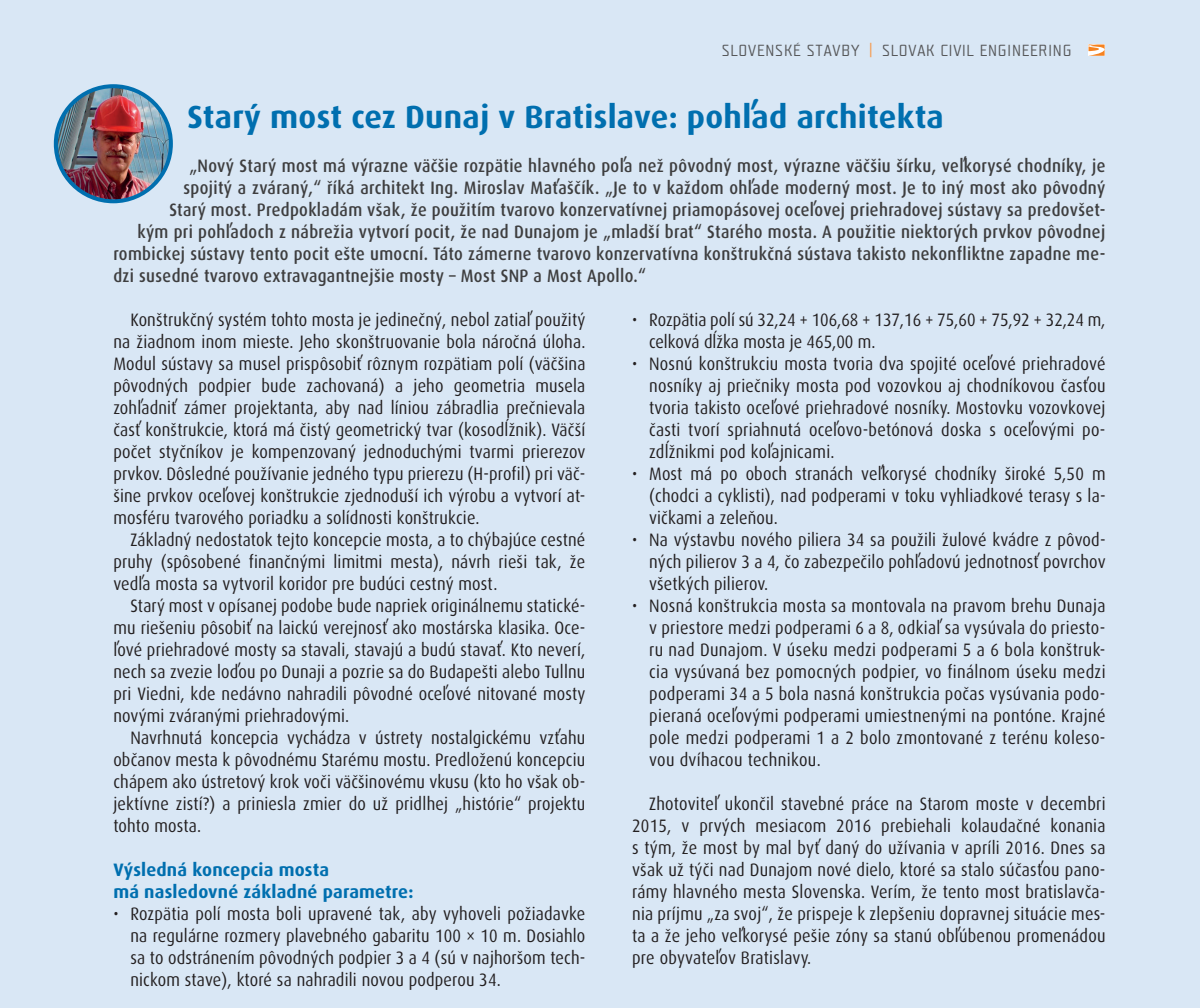
<style>
.page{position:relative;width:1200px;height:1008px;background:#d9e7f5}
.page>*{position:absolute;margin:0;border:0;box-sizing:border-box;transform-origin:0 0}
.t1{font:700 32px "Max";letter-spacing:.01em;color:#006faf}
.t2{font:18px/22px "Max Condensed";letter-spacing:.01em;color:#231f20;text-align:justify}
.t3{font:500 18px "Max Condensed";letter-spacing:.02em;color:#3e3e3f}
.t4{font:700 18px/22px "Max";letter-spacing:.01em;color:#006faf}
.t5{font:700 16px "Teuton Weiss CE";letter-spacing:.05em;color:#57585a}
.s1{color:#f79848}
</style>
<div class="page">
<svg style="left:1088px;top:44px;width:17px;height:12px"></svg>
<img style="left:56px;top:86px;width:115px;height:115px;border-radius:58px">
<div style="left:54px;top:84px;width:119px;height:119px;border:4px solid #006faf;border-radius:50%"></div>
<p class="t5" style="left:722px;top:42px;width:351px">SLOVENSKÉ STAVBY <span class="s1">|</span> SLOVAK CIVIL ENGINEERING</p>
<h1 class="t1" style="left:187px;top:97px;width:758px">Starý most cez Dunaj v Bratislave: pohľad architekta</h1>
<p class="t3" style="left:189px;top:155px;width:918px">„Nový Starý most má výrazne väčšie rozpätie hlavného poľa než pôvodný most, výrazne väčšiu šírku, veľkorysé chodníky, je</p>
<p class="t3" style="left:183px;top:177px;width:924px">spojitý a zváraný,“ říká architekt Ing. Miroslav Maťaščík. „Je to v každom ohľade moderný most. Je to iný most ako pôvodný</p>
<p class="t3" style="left:169px;top:199px;width:938px">Starý most. Predpokladám však, že použitím tvarovo konzervatívnej priamopásovej oceľovej priehradovej sústavy sa predovšet‑</p>
<p class="t3" style="left:137px;top:221px;width:969px">kým pri pohľadoch z nábrežia vytvorí pocit, že nad Dunajom je „mladší brat“ Starého mosta. A použitie niektorých prvkov pôvodnej</p>
<p class="t3" style="left:113px;top:243px;width:993px">rombickej sústavy tento pocit ešte umocní. Táto zámerne tvarovo konzervatívna konštrukčná sústava takisto nekonfliktne zapadne me‑</p>
<p class="t3" style="left:113px;top:265px;width:534px">dzi susedné tvarovo extravagantnejšie mosty – Most SNP a Most Apollo.“</p>
<p class="t2" style="left:113px;top:308px;width:474px;text-indent:17px">Konštrukčný systém tohto mosta je jedinečný, nebol zatiaľ použitý na žiadnom inom mieste. Jeho skonštruovanie bola náročná úloha.<br>Modul sústavy sa musel prispôsobiť rôznym rozpätiam polí (väčšina pôvodných podpier bude zachovaná) a jeho geometria musela zohľadniť zámer projektanta, aby nad líniou zábradlia prečnievala časť konštrukcie, ktorá má čistý geometrický tvar (kosodĺžnik). Väčší počet styčníkov je kompenzovaný jednoduchými tvarmi prierezov prvkov. Dôsledné používanie jedného typu prierezu (H‑profil) pri väč&shy;šine prvkov oceľovej konštrukcie zjednoduší ich výrobu a vytvorí at&shy;mosféru tvarového poriadku a solídnosti konštrukcie.</p>
<p class="t2" style="left:113px;top:528px;width:473px;text-indent:17px">Základný nedostatok tejto koncepcie mosta, a to chýbajúce cestné pruhy (spôsobené finančnými limitmi mesta), návrh rieši tak, že vedľa mosta sa vytvoril koridor pre budúci cestný most.</p>
<p class="t2" style="left:113px;top:594px;width:474px;text-indent:17px">Starý most v opísanej podobe bude napriek originálnemu statické&shy;mu riešeniu pôsobiť na laickú verejnosť ako mostárska klasika. Oce&shy;ľové priehradové mosty sa stavali, stavajú a budú stavať. Kto neverí, nech sa zvezie loďou po Dunaji a pozrie sa do Budapešti alebo Tullnu pri Viedni, kde nedávno nahradili pôvodné oceľové nitované mosty novými zváranými priehradovými.</p>
<p class="t2" style="left:113px;top:726px;width:474px;text-indent:17px">Navrhnutá koncepcia vychádza v ústrety nostalgickému vzťahu občanov mesta k pôvodnému Starému mostu. Predloženú koncepciu chápem ako ústretový krok voči väčšinovému vkusu (kto ho však ob&shy;jektívne zistí?) a priniesla zmier do už pridlhej „histórie“ projektu tohto mosta.</p>
<p class="t4" style="left:113px;top:858px;width:302px">Výsledná koncepcia mosta<br>má nasledovné základné parametre:</p>
<p class="t2" style="left:130px;top:902px;width:457px;text-indent:-17px">• Rozpätia polí mosta boli upravené tak, aby vyhoveli požiadavke na regulárne rozmery plavebného gabaritu 100 × 10 m. Dosiahlo sa to odstránením pôvodných podpier 3 a 4 (sú v najhoršom tech&shy;nickom stave), ktoré sa nahradili novou podperou 34.</p>
<p class="t2" style="left:649px;top:308px;width:458px;text-indent:-17px">• Rozpätia polí sú 32,24 + 106,68 + 137,16 + 75,60 + 75,92 + 32,24 m, celková dĺžka mosta je 465,00 m.</p>
<p class="t2" style="left:649px;top:352px;width:458px;text-indent:-17px">• Nosnú konštrukciu mosta tvoria dva spojité oceľové priehradové nosníky aj priečniky mosta pod vozovkou aj chodníkovou časťou tvoria takisto oceľové priehradové nosníky. Mostovku vozovkovej časti tvorí spriahnutá oceľovo‑betónová doska s oceľovými po&shy;zdĺžnikmi pod koľajnicami.</p>
<p class="t2" style="left:649px;top:462px;width:458px;text-indent:-17px">• Most má po oboch stranách veľkorysé chodníky široké 5,50 m (chodci a cyklisti), nad podperami v toku vyhliadkové terasy s la&shy;vičkami a zeleňou.</p>
<p class="t2" style="left:649px;top:528px;width:458px;text-indent:-17px">• Na výstavbu nového piliera 34 sa použili žulové kvádre z pôvod&shy;ných pilierov 3 a 4, čo zabezpečilo pohľadovú jednotnosť povrchov všetkých pilierov.</p>
<p class="t2" style="left:649px;top:594px;width:458px;text-indent:-17px">• Nosná konštrukcia mosta sa montovala na pravom brehu Dunaja v priestore medzi podperami 6 a 8, odkiaľ sa vysúvala do priesto&shy;ru nad Dunajom. V úseku medzi podperami 5 a 6 bola konštruk&shy;cia vysúvaná bez pomocných podpier, vo finálnom úseku medzi podperami 34 a 5 bola nasná konštrukcia počas vysúvania podo&shy;pieraná oceľovými podperami umiestnenými na pontóne. Krajné pole medzi podperami 1 a 2 bolo zmontované z terénu koleso&shy;vou dvíhacou technikou.</p>
<p class="t2" style="left:632px;top:792px;width:475px;text-indent:17px">Zhotoviteľ ukončil stavebné práce na Starom moste v decembri 2015, v prvých mesiacom 2016 prebiehali kolaudačné konania s tým, že most by mal byť daný do užívania v apríli 2016. Dnes sa však už týči nad Dunajom nové dielo, ktoré sa stalo súčasťou pano&shy;rámy hlavného mesta Slovenska. Verím, že tento most bratislavča&shy;nia príjmu „za svoj“, že prispeje k zlepšeniu dopravnej situácie mes&shy;ta a že jeho veľkorysé pešie zóny sa stanú obľúbenou promenádou pre obyvateľov Bratislavy.</p>
</div>
